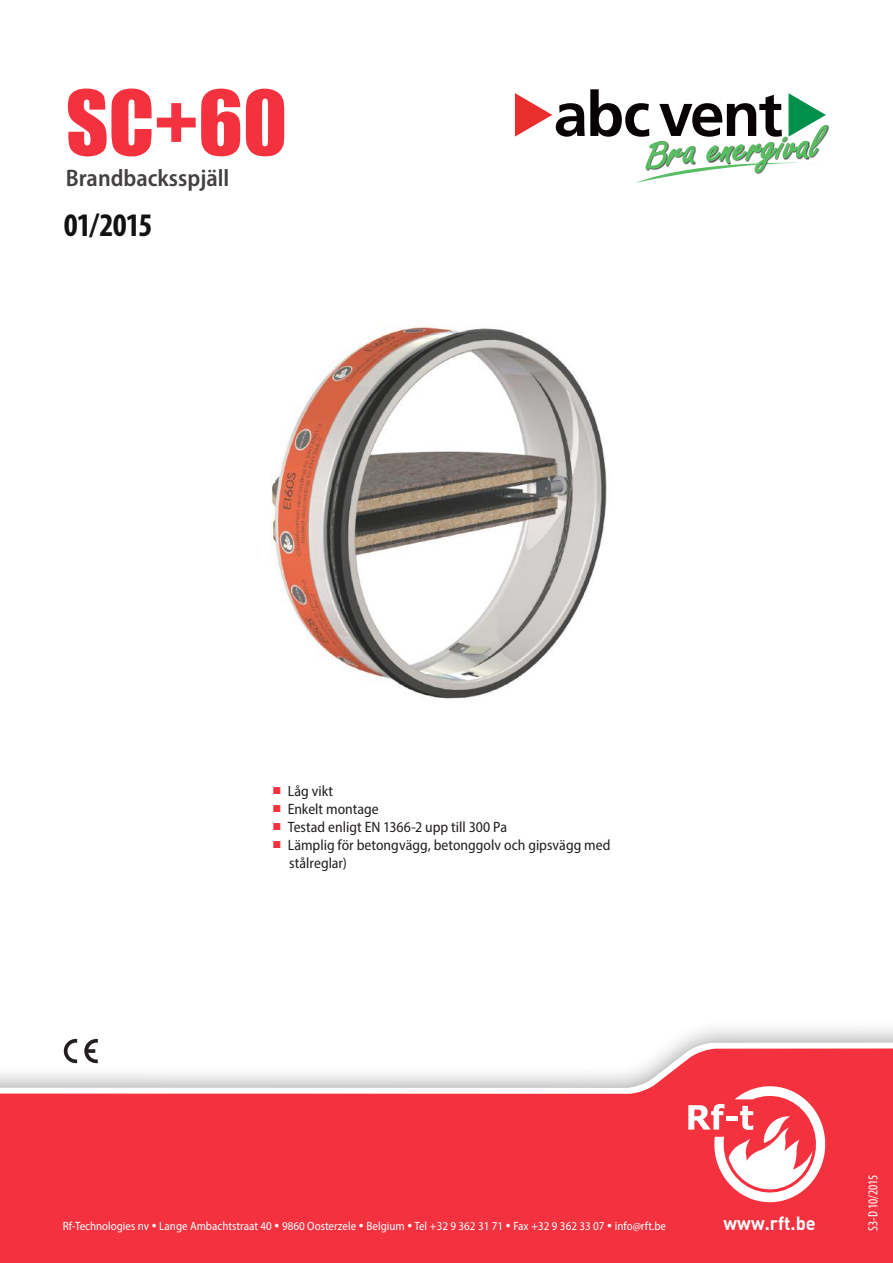
<style>
.page{position:relative;width:893px;height:1263px;background:#fff}
.page>*{position:absolute;margin:0;border:0;box-sizing:border-box;transform-origin:0 0}
.t1{font:82.5px "Impact";color:#f4323f}
.t2{font:700 condensed 33px "Myriad Pro";letter-spacing:-.025em;color:#111213}
.t3{font:600 semi-condensed 24px "Myriad Pro";color:#444041}
.t4{font:700 18.9px "DIN";color:#fff;scale:.96 1}
.t5{font:semi-condensed 15px "Myriad Pro";color:#241f1f}
.t6{font:condensed 13.5px "Myriad Pro";letter-spacing:-.015em;color:#fff}
.t7{font:semi-condensed 12px "Myriad Pro";color:#fff}
.s1{font-family:"Lucida Sans Unicode";font-stretch:normal;font-size:12px;color:#f4323f}
</style>
<div class="page">
<div style="left:0;top:1019px;width:893px;height:244px;background:#241f1f;opacity:.5"></div>
<svg style="left:0;top:1042px;width:893px;height:6px"></svg>
<svg style="left:0;top:1048px;width:893px;height:215px;background:#f4545e"></svg>
<svg style="left:688px;top:1082px;width:143px;height:126px"></svg>
<img style="left:271px;top:325px;width:336px;height:374px">
<svg style="left:64px;top:1039px;width:13px;height:24px"></svg>
<svg style="left:84px;top:1038px;width:14px;height:25px"></svg>
<img style="left:827px;top:125px;width:2px;height:8px">
<svg style="left:515px;top:89px;width:312px;height:94px"></svg>
<h1 class="t1" style="left:66px;top:59px;width:223px">SC+60</h1>
<h3 class="t3" style="left:66px;top:163px;width:165px">Brandbacksspjäll</h3>
<h2 class="t2" style="left:64px;top:205px;width:90px">01/2015</h2>
<p class="t5" style="left:272px;top:782px;width:63px"><span class="s1">∎</span> Låg vikt</p>
<p class="t5" style="left:272px;top:800px;width:108px"><span class="s1">∎</span> Enkelt montage</p>
<p class="t5" style="left:272px;top:818px;width:237px"><span class="s1">∎</span> Testad enligt EN 1366-2 upp till 300 Pa</p>
<p class="t5" style="left:272px;top:836px;width:340px"><span class="s1">∎</span> Lämplig för betongvägg, betonggolv och gipsvägg med</p>
<p class="t5" style="left:289px;top:854px;width:59px">stålreglar)</p>
<p class="t7" style="left:63px;top:1218px;width:605px">Rf-Technologies nv • Lange Ambachtstraat 40 • 9860 Oosterzele • Belgium • Tel +32 9 362 31 71 • Fax +32 9 362 33 07 • info@rft.be</p>
<p class="t4" style="left:724px;top:1210px;width:97px">www.rft.be</p>
<p class="t6" style="left:865px;top:1231px;width:58px;rotate:-90deg">S3-D 10/2015</p>
</div>
